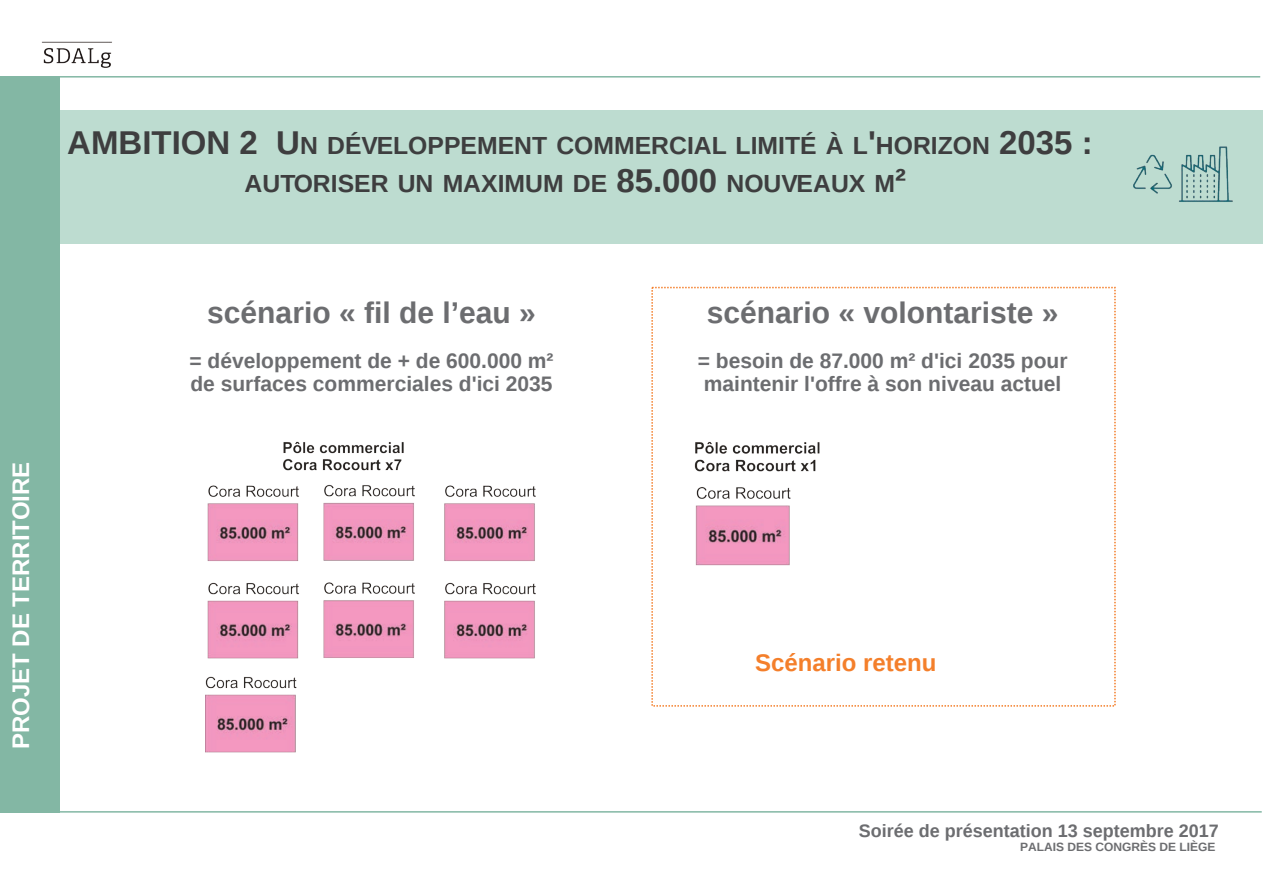
<style>
.page{position:relative;width:1263px;height:893px;background:#fff}
.page>*{position:absolute;margin:0;border:0;box-sizing:border-box;transform-origin:0 0}
.t1{font:700 30px "Liberation Sans";color:#6c6d70}
.t2{font:700 24.75px/38px "Liberation Sans";color:#3e3e3f;text-align:center}
.t3{font:700 24px "Liberation Sans";color:#fff}
.t4{font:700 24px "Liberation Sans";color:#f47f2b}
.t5{font:700 21px/22.5px "Liberation Sans";color:#6c6d70}
.t6{font:700 18px "Liberation Sans";color:#6c6d70}
.t7{font:700 12px "Liberation Sans";color:#6c6d70}
.s1{font-size:33px}
</style>
<div class="page">
<img style="left:41px;top:41px;width:71px;height:27px">
<div style="left:651px;top:287px;width:465px;height:420px;border:2px dashed #f47f2b"></div>
<div style="left:52px;top:111px;width:1211px;height:133px;background:#bddcd0"></div>
<img style="left:206px;top:441px;width:330px;height:312px">
<img style="left:694px;top:441px;width:126px;height:125px">
<div style="left:0;top:77px;width:60px;height:736px;background:#83b7a4"></div>
<hr style="left:0;top:76px;width:1260px;height:2px;background:#83b7a4">
<hr style="left:1px;top:811px;width:1261px;height:2px;background:#83b7a4">
<img style="left:1110px;top:110px;width:146px;height:92px">
<p class="t2" style="left:67px;top:126px;width:1027px"><span class="s1">AMBITION 2 U</span>N DÉVELOPPEMENT COMMERCIAL LIMITÉ À L<span class="s1">'</span>HORIZON <span class="s1">2035 :<br></span>AUTORISER UN MAXIMUM DE <span class="s1">85.000</span> NOUVEAUX M<span class="s1">²</span></p>
<p class="t3" style="left:8px;top:749px;width:289px;rotate:-90deg">PROJET DE TERRITOIRE</p>
<h1 class="t1" style="left:207px;top:296px;width:330px">scénario « fil de l’eau »</h1>
<p class="t5" style="left:189px;top:350px;width:366px">= développement de + de 600.000 m² de surfaces commerciales d'ici 2035</p>
<h1 class="t1" style="left:707px;top:296px;width:353px">scénario « volontariste »</h1>
<p class="t5" style="left:698px;top:350px;width:371px">= besoin de 87.000 m² d'ici 2035 pour maintenir l'offre à son niveau actuel</p>
<p class="t4" style="left:755px;top:650px;width:183px">Scénario retenu</p>
<p class="t6" style="left:859px;top:820px;width:362px">Soirée de présentation 13 septembre 2017</p>
<p class="t7" style="left:1020px;top:840px;width:197px">PALAIS DES CONGRÈS DE LIÈGE</p>
</div>
